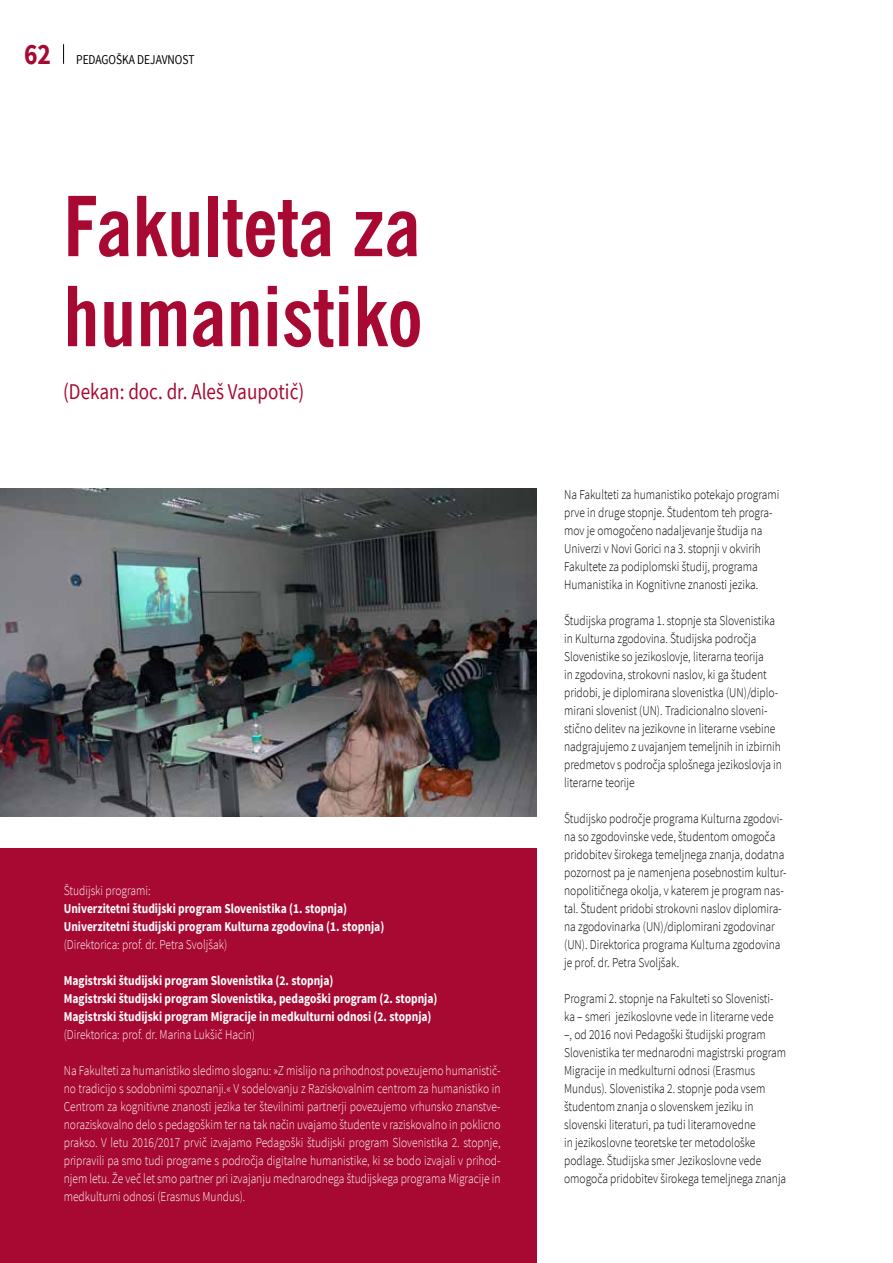
<style>
.page{position:relative;width:893px;height:1263px;background:#fff}
.page>*{position:absolute;margin:0;border:0;box-sizing:border-box;transform-origin:0 0}
.t1{font:700 condensed 82.5px/90px "News Gothic BT";color:#a70932}
.t2{font:700 30px "Source Sans Pro";color:#a70932;scale:.85 1}
.t3{font:22.5px "Source Sans Pro";color:#a70932;scale:.85 1}
.t4{font:300 13.5px/18px "Source Sans Pro";color:#000;scale:.85 1}
.t5{font:300 13.5px/18px "Source Sans Pro";color:#fff;text-align:justify;scale:.85 1}
.t6{font:700 13.5px/18px "Source Sans Pro";color:#fff;scale:.85 1}
.t7{font:13.5px "Source Sans Pro";color:#000;scale:.85 1}
</style>
<div class="page">
<svg style="left:63px;top:44px;width:1px;height:20px"></svg>
<img style="left:0;top:489px;width:536px;height:328px">
<div style="left:0;top:849px;width:537px;height:414px;background:#a70932"></div>
<h2 class="t2" style="left:24px;top:35px;width:33px">62</h2>
<p class="t7" style="left:76px;top:51px;width:141px">PEDAGOŠKA DEJAVNOST</p>
<h1 class="t1" style="left:63px;top:181px;width:361px">Fakulteta za humanistiko</h1>
<h3 class="t3" style="left:63px;top:377px;width:285px">(Dekan: doc. dr. Aleš Vaupotič)</h3>
<p class="t5" style="left:64px;top:882px;width:104px">Študijski programi:</p>
<p class="t6" style="left:64px;top:900px;width:379px">Univerzitetni študijski program Slovenistika (1. stopnja)<br>Univerzitetni študijski program Kulturna zgodovina (1. stopnja)</p>
<p class="t5" style="left:64px;top:936px;width:194px">(Direktorica: prof. dr. Petra Svoljšak)</p>
<p class="t6" style="left:64px;top:972px;width:441px">Magistrski študijski program Slovenistika (2. stopnja)<br>Magistrski študijski program Slovenistika, pedagoški program (2. stopnja)<br>Magistrski študijski program Migracije in medkulturni odnosi (2. stopnja)</p>
<p class="t5" style="left:64px;top:1026px;width:227px">(Direktorica: prof. dr. Marina Lukšič Hacin)</p>
<p class="t5" style="left:64px;top:1062px;width:515px">Na Fakulteti za humanistiko sledimo sloganu: »Z mislijo na prihodnost povezujemo humanistič&shy;no tradicijo s sodobnimi spoznanji.« V sodelovanju z Raziskovalnim centrom za humanistiko in Centrom za kognitivne znanosti jezika ter številnimi partnerji povezujemo vrhunsko znanstve&shy;noraziskovalno delo s pedagoškim ter na tak način uvajamo študente v raziskovalno in poklicno prakso. V letu 2016/2017 prvič izvajamo Pedagoški študijski program Slovenistika 2. stopnje, pripravili pa smo tudi programe s področja digitalne humanistike, ki se bodo izvajali v prihod&shy;njem letu. Že več let smo partner pri izvajanju mednarodnega študijskega programa Migracije in medkulturni odnosi (Erasmus Mundus).</p>
<p class="t4" style="left:564px;top:485px;width:255px">Na Fakulteti za humanistiko potekajo programi prve in druge stopnje. Študentom teh progra&shy;mov je omogočeno nadaljevanje študija na Univerzi v Novi Gorici na 3. stopnji v okvirih Fakultete za podiplomski študij, programa Humanistika in Kognitivne znanosti jezika.</p>
<p class="t4" style="left:564px;top:611px;width:258px">Študijska programa 1. stopnje sta Slovenistika in Kulturna zgodovina. Študijska področja Slovenistike so jezikoslovje, literarna teorija<br>in zgodovina, strokovni naslov, ki ga študent pridobi, je diplomirana slovenistka (UN)/diplo&shy;mirani slovenist (UN). Tradicionalno sloveni&shy;stično delitev na jezikovne in literarne vsebine nadgrajujemo z uvajanjem temeljnih in izbirnih predmetov s področja splošnega jezikoslovja in literarne teorije</p>
<p class="t4" style="left:564px;top:809px;width:263px">Študijsko področje programa Kulturna zgodovi&shy;na so zgodovinske vede, študentom omogoča pridobitev širokega temeljnega znanja, dodatna pozornost pa je namenjena posebnostim kultur&shy;nopolitičnega okolja, v katerem je program nas&shy;tal. Študent pridobi strokovni naslov diplomira&shy;na zgodovinarka (UN)/diplomirani zgodovinar (UN). Direktorica programa Kulturna zgodovina je prof. dr. Petra Svoljšak.</p>
<p class="t4" style="left:564px;top:989px;width:263px">Programi 2. stopnje na Fakulteti so Slovenisti&shy;ka – smeri jezikoslovne vede in literarne vede<br>–, od 2016 novi Pedagoški študijski program Slovenistika ter mednarodni magistrski program Migracije in medkulturni odnosi (Erasmus Mundus). Slovenistika 2. stopnje poda vsem študentom znanja o slovenskem jeziku in slovenski literaturi, pa tudi literarnovedne<br>in jezikoslovne teoretske ter metodološke podlage. Študijska smer Jezikoslovne vede omogoča pridobitev širokega temeljnega znanja</p>
</div>
